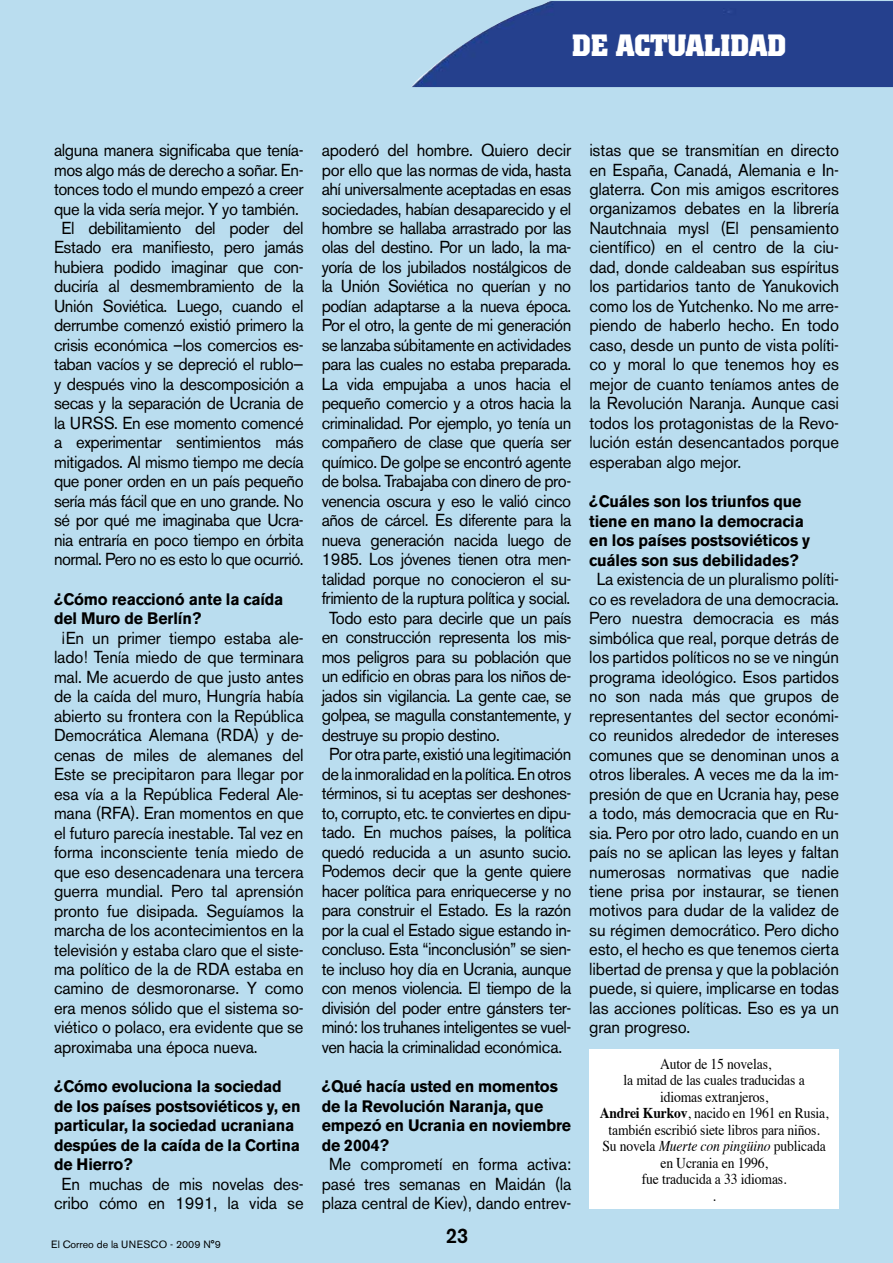
<style>
.page{position:relative;width:893px;height:1263px;background:#baddef}
.page>*{position:absolute;margin:0;border:0;box-sizing:border-box;transform-origin:0 0}
.t1{font:700 30.45px "Colossalis";letter-spacing:.085em;color:#fff;scale:.96 1}
.t2{font:500 21px "Akzidenz Grotesk BE";color:#000;scale:.96 1}
.t3{font:17.25px/19.5px "Akzidenz Grotesk BE";letter-spacing:-.03em;color:#000;text-align:justify;scale:.96 1}
.t4{font:17.25px/19.5px "Akzidenz Grotesk BE";letter-spacing:-.01em;color:#000;text-align:center;scale:.96 1}
.t5{font:700 16.5px/19.5px "Akzidenz Grotesk BE";letter-spacing:-.01em;color:#000;scale:.96 1}
.t6{font:15px/16.5px "Times";letter-spacing:-.01em;color:#000;text-align:center;scale:.91 1}
.t7{font:10.5px "Akzidenz Grotesk BE";color:#000}
.s1{font-weight:700}
.s2{font-style:italic}
</style>
<div class="page">
<img style="left:411px;top:1px;width:482px;height:86px">
<div style="left:589px;top:1049px;width:250px;height:160px;background:#fff"></div>
<h1 class="t1" style="left:572px;top:28px;width:223px">DE ACTUALIDAD</h1>
<p class="t3" style="left:54px;top:140px;width:262px;text-align:center">alguna manera significaba que tenía&shy;mos algo más de derecho a soñar. En&shy;tonces todo el mundo empezó a creer que la vida sería mejor. Y yo también.<br>El debilitamiento del poder del Estado era manifiesto, pero jamás hubiera podido imaginar que con&shy;duciría al desmembramiento de la Unión Soviética. Luego, cuando el derrumbe comenzó existió primero la crisis económica –los comercios es&shy;taban vacíos y se depreció el rublo— y después vino la descomposición a secas y la separación de Ucrania de la URSS. En ese momento comencé a experimentar sentimientos más mitigados. Al mismo tiempo me decía que poner orden en un país pequeño sería más fácil que en uno grande. No sé por qué me imaginaba que Ucra&shy;nia entraría en poco tiempo en órbita normal. Pero no es esto lo que ocurrió.</p>
<p class="t5" style="left:54px;top:589px;width:241px">¿Cómo reaccionó ante la caída del Muro de Berlín?</p>
<p class="t3" style="left:54px;top:628px;width:262px;text-indent:8px">¡En un primer tiempo estaba ale&shy;lado! Tenía miedo de que terminara mal. Me acuerdo de que justo antes de la caída del muro, Hungría había abierto su frontera con la República Democrática Alemana (RDA) y de&shy;cenas de miles de alemanes del Este se precipitaron para llegar por esa vía a la República Federal Ale&shy;mana (RFA). Eran momentos en que el futuro parecía inestable. Tal vez en forma inconsciente tenía miedo de que eso desencadenara una tercera guerra mundial. Pero tal aprensión pronto fue disipada. Seguíamos la marcha de los acontecimientos en la televisión y estaba claro que el siste&shy;ma político de la de RDA estaba en camino de desmoronarse. Y como era menos sólido que el sistema so&shy;viético o polaco, era evidente que se aproximaba una época nueva.</p>
<p class="t5" style="left:54px;top:1077px;width:258px">¿Cómo evoluciona la sociedad de los países postsoviéticos y, en particular, la sociedad ucraniana despúes de la caída de la Cortina de Hierro?</p>
<p class="t4" style="left:54px;top:1174px;width:262px">En muchas de mis novelas des&shy;cribo cómo en 1991, la vida se</p>
<p class="t7" style="left:51px;top:1238px;width:171px">El Correo de la UNESCO - 2009 N°9</p>
<p class="t4" style="left:322px;top:140px;width:262px">apoderó del hombre. Quiero decir</p>
<p class="t3" style="left:322px;top:160px;width:262px">por ello que las normas de vida, hasta</p>
<p class="t3" style="left:322px;top:179px;width:262px">ahí universalmente aceptadas en esas</p>
<p class="t3" style="left:322px;top:199px;width:262px">sociedades, habían desaparecido y el</p>
<p class="t3" style="left:322px;top:218px;width:262px">hombre se hallaba arrastrado por las</p>
<p class="t3" style="left:322px;top:238px;width:262px">olas del destino. Por un lado, la ma-</p>
<p class="t3" style="left:322px;top:257px;width:262px">yoría de los jubilados nostálgicos de</p>
<p class="t3" style="left:322px;top:277px;width:262px">la Unión Soviética no querían y no</p>
<p class="t3" style="left:322px;top:296px;width:262px">podían adaptarse a la nueva época.</p>
<p class="t3" style="left:322px;top:316px;width:262px">Por el otro, la gente de mi generación</p>
<p class="t3" style="left:322px;top:335px;width:262px">se lanzaba súbitamente en actividades</p>
<p class="t3" style="left:322px;top:355px;width:262px">para las cuales no estaba preparada.</p>
<p class="t3" style="left:322px;top:374px;width:262px">La vida empujaba a unos hacia el</p>
<p class="t3" style="left:322px;top:394px;width:261px">pequeño comercio y a otros hacia la</p>
<p class="t3" style="left:322px;top:413px;width:262px">criminalidad. Por ejemplo, yo tenía un</p>
<p class="t3" style="left:322px;top:433px;width:262px">compañero de clase que quería ser</p>
<p class="t3" style="left:322px;top:452px;width:262px">químico. De golpe se encontró agente</p>
<p class="t3" style="left:322px;top:472px;width:262px">de bolsa. Trabajaba con dinero de pro-</p>
<p class="t3" style="left:322px;top:491px;width:261px">venencia oscura y eso le valió cinco</p>
<p class="t3" style="left:322px;top:511px;width:262px">años de cárcel. Es diferente para la</p>
<p class="t3" style="left:322px;top:530px;width:262px">nueva generación nacida luego de</p>
<p class="t3" style="left:322px;top:550px;width:262px">1985. Los jóvenes tienen otra men-</p>
<p class="t3" style="left:322px;top:569px;width:262px">talidad porque no conocieron el su-</p>
<p class="t3" style="left:322px;top:589px;width:261px">frimiento de la ruptura política y social.</p>
<p class="t3" style="left:329px;top:608px;width:254px">Todo esto para decirle que un país</p>
<p class="t3" style="left:322px;top:628px;width:262px">en construcción representa los mis-</p>
<p class="t3" style="left:322px;top:647px;width:262px">mos peligros para su población que</p>
<p class="t3" style="left:322px;top:667px;width:262px">un edificio en obras para los niños de-</p>
<p class="t3" style="left:322px;top:686px;width:262px">jados sin vigilancia. La gente cae, se</p>
<p class="t3" style="left:322px;top:706px;width:262px">golpea, se magulla constantemente, y</p>
<p class="t3" style="left:322px;top:725px;width:187px">destruye su propio destino.</p>
<p class="t3" style="left:329px;top:745px;width:254px">Por otra parte, existió una legitimación</p>
<p class="t3" style="left:322px;top:764px;width:262px">de la inmoralidad en la política. En otros</p>
<p class="t3" style="left:322px;top:784px;width:262px">términos, si tu aceptas ser deshones-</p>
<p class="t3" style="left:322px;top:803px;width:262px">to, corrupto, etc. te conviertes en dipu-</p>
<p class="t3" style="left:322px;top:823px;width:262px">tado. En muchos países, la política</p>
<p class="t3" style="left:322px;top:842px;width:262px">quedó reducida a un asunto sucio.</p>
<p class="t3" style="left:322px;top:861px;width:262px">Podemos decir que la gente quiere</p>
<p class="t3" style="left:322px;top:881px;width:262px">hacer política para enriquecerse y no</p>
<p class="t3" style="left:322px;top:900px;width:262px">para construir el Estado. Es la razón</p>
<p class="t3" style="left:322px;top:920px;width:262px">por la cual el Estado sigue estando in-</p>
<p class="t3" style="left:322px;top:939px;width:262px">concluso. Esta “inconclusión” se sien-</p>
<p class="t3" style="left:322px;top:959px;width:262px">te incluso hoy día en Ucrania, aunque</p>
<p class="t3" style="left:322px;top:978px;width:261px">con menos violencia. El tiempo de la</p>
<p class="t3" style="left:322px;top:998px;width:262px">división del poder entre gánsters ter-</p>
<p class="t3" style="left:322px;top:1017px;width:262px">minó: los truhanes inteligentes se vuel-</p>
<p class="t3" style="left:322px;top:1037px;width:252px">ven hacia la criminalidad económica.</p>
<p class="t5" style="left:322px;top:1077px;width:261px">¿Qué hacía usted en momentos de la Revolución Naranja, que empezó en Ucrania en noviembre de 2004?</p>
<p class="t4" style="left:322px;top:1154px;width:262px">Me comprometí en forma activa: pasé tres semanas en Maidán (la plaza central de Kiev), dando entrev-</p>
<p class="t2" style="left:446px;top:1223px;width:25px">23</p>
<p class="t3" style="left:589px;top:140px;width:262px">istas que se transmitían en directo en España, Canadá, Alemania e In&shy;glaterra. Con mis amigos escritores organizamos debates en la librería Nautchnaia mysl (El pensamiento científico) en el centro de la ciu&shy;dad, donde caldeaban sus espíritus los partidarios tanto de Yanukovich como los de Yutchenko. No me arre&shy;piendo de haberlo hecho. En todo caso, desde un punto de vista políti&shy;co y moral lo que tenemos hoy es mejor de cuanto teníamos antes de la Revolución Naranja. Aunque casi todos los protagonistas de la Revo&shy;lución están desencantados porque esperaban algo mejor.</p>
<p class="t5" style="left:589px;top:492px;width:232px">¿Cuáles son los triunfos que tiene en mano la democracia en los países postsoviéticos y cuáles son sus debilidades?</p>
<p class="t3" style="left:589px;top:569px;width:262px;text-indent:8px">La existencia de un pluralismo políti&shy;co es reveladora de una democracia.<br>Pero nuestra democracia es más simbólica que real, porque detrás de los partidos políticos no se ve ningún programa ideológico. Esos partidos no son nada más que grupos de representantes del sector económi&shy;co reunidos alrededor de intereses comunes que se denominan unos a otros liberales. A veces me da la im&shy;presión de que en Ucrania hay, pese a todo, más democracia que en Ru&shy;sia. Pero por otro lado, cuando en un país no se aplican las leyes y faltan numerosas normativas que nadie tiene prisa por instaurar, se tienen motivos para dudar de la validez de su régimen democrático. Pero dicho esto, el hecho es que tenemos cierta libertad de prensa y que la población puede, si quiere, implicarse en todas las acciones políticas. Eso es ya un gran progreso.</p>
<p class="t6" style="left:600px;top:1054px;width:253px">Autor de 15 novelas,<br>la mitad de las cuales traducidas a<br>idiomas extranjeros,<br><span class="s1">Andrei Kurkov</span>, nacido en 1961 en Rusia, también escribió siete libros para niños.<br>Su novela <span class="s2">Muerte con pingüino</span> publicada en Ucrania en 1996,<br>fue traducida a 33 idiomas.<br>.</p>
</div>
